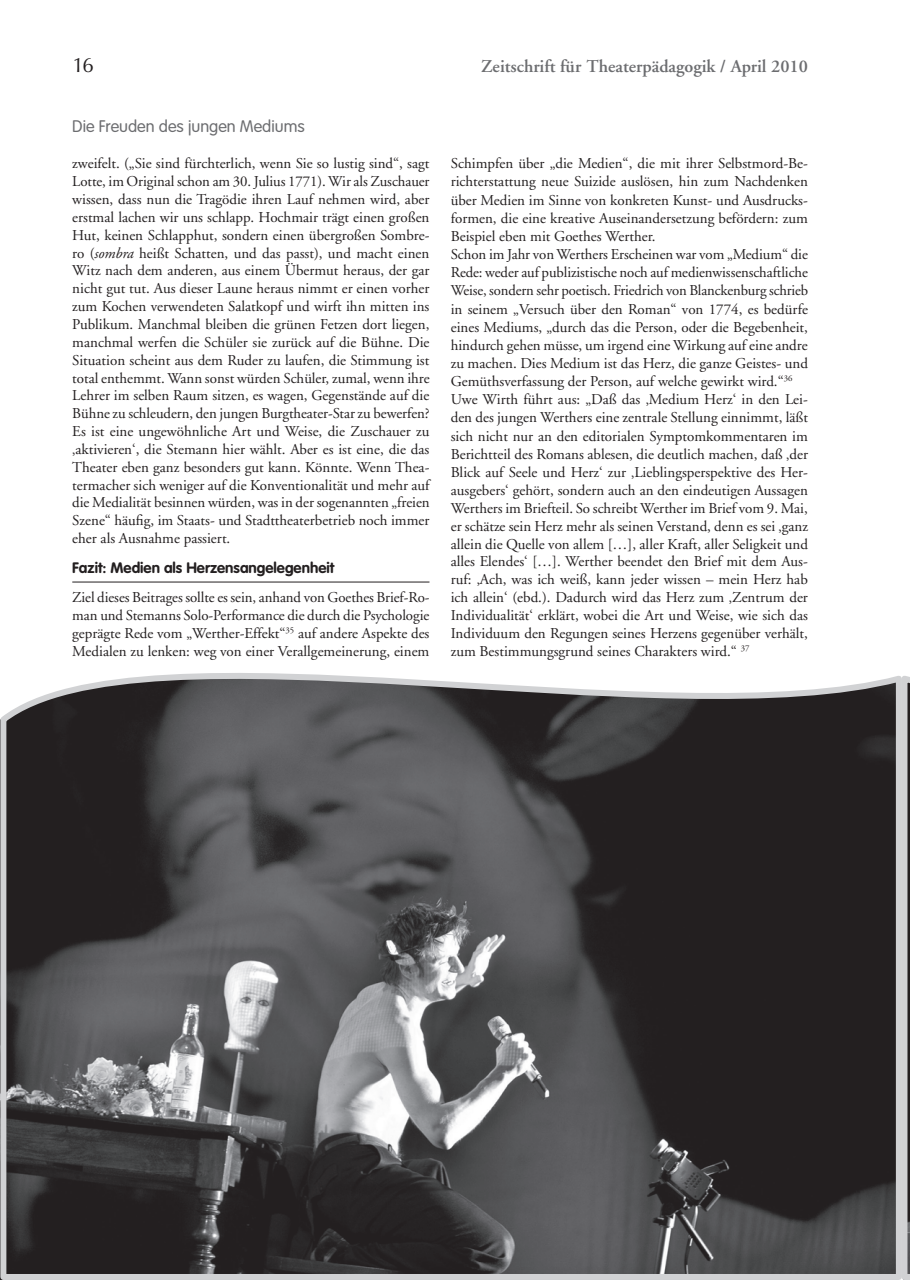
<style>
.page{position:relative;width:910px;height:1280px;background:#fff}
.page>*{position:absolute;margin:0;border:0;box-sizing:border-box;transform-origin:0 0}
.t1{font:21px "Optus T";color:#231f20}
.t2{font:600 18px "Adobe Garamond";color:#6c6d70}
.t3{font:300 16.5px "VAG Rounded";color:#6c6d70}
.t4{font:15px/18px "Adobe Garamond";color:#231f20;text-align:justify}
.t5{font:700 15px "VAG Rounded";color:#231f20}
.s1{font-style:italic}
</style>
<div class="page">
<svg style="left:0;top:673px;width:898px;height:607px;background:#4d4b4d"></svg>
<svg style="left:898px;top:676px;width:12px;height:604px;background:#aeaeb0"></svg>
<hr style="left:72px;top:582px;width:357px;height:1px;background:#231f20">
<h1 class="t1" style="left:72px;top:52px;width:23px">16</h1>
<p class="t2" style="left:481px;top:56px;width:328px">Zeitschrift für Theaterpädagogik / April 2010</p>
<p class="t3" style="left:72px;top:116px;width:234px">Die Freuden des jungen Mediums</p>
<p class="t4" style="left:72px;top:155px;width:359px">zweifelt. („Sie sind fürchterlich, wenn Sie so lustig sind“, sagt Lotte, im Original schon am 30. Julius 1771). Wir als Zuschauer wissen, dass nun die Tragödie ihren Lauf nehmen wird, aber erstmal lachen wir uns schlapp. Hochmair trägt einen großen Hut, keinen Schlapphut, sondern einen übergroßen Sombre&shy;ro (<span class="s1">sombra</span> heißt Schatten, und das passt), und macht einen Witz nach dem anderen, aus einem Übermut heraus, der gar nicht gut tut. Aus dieser Laune heraus nimmt er einen vorher zum Kochen verwendeten Salatkopf und wirft ihn mitten ins Publikum. Manchmal bleiben die grünen Fetzen dort liegen, manchmal werfen die Schüler sie zurück auf die Bühne. Die Situation scheint aus dem Ruder zu laufen, die Stimmung ist total enthemmt. Wann sonst würden Schüler, zumal, wenn ihre Lehrer im selben Raum sitzen, es wagen, Gegenstände auf die Bühne zu schleudern, den jungen Burgtheater-Star zu bewerfen?<br>Es ist eine ungewöhnliche Art und Weise, die Zuschauer zu ‚aktivieren‘, die Stemann hier wählt. Aber es ist eine, die das Theater eben ganz besonders gut kann. Könnte. Wenn Thea&shy;termacher sich weniger auf die Konventionalität und mehr auf die Medialität besinnen würden, was in der sogenannten „freien Szene“ häufig, im Staats- und Stadttheaterbetrieb noch immer eher als Ausnahme passiert.</p>
<p class="t5" style="left:72px;top:559px;width:263px">Fazit: Medien als Herzensangelegenheit</p>
<p class="t4" style="left:72px;top:589px;width:359px">Ziel dieses Beitrages sollte es sein, anhand von Goethes Brief-Ro&shy;man und Stemanns Solo-Performance die durch die Psychologie geprägte Rede vom „Werther-Effekt“<sup>35</sup> auf andere Aspekte des Medialen zu lenken: weg von einer Verallgemeinerung, einem</p>
<p class="t4" style="left:451px;top:155px;width:359px;text-align:left">Schimpfen über „die Medien“, die mit ihrer Selbstmord-Be&shy;richterstattung neue Suizide auslösen, hin zum Nachdenken über Medien im Sinne von konkreten Kunst- und Ausdrucks&shy;formen, die eine kreative Auseinandersetzung befördern: zum Beispiel eben mit Goethes Werther.<br>Schon im Jahr von Werthers Erscheinen war vom „Medium“ die Rede: weder auf publizistische noch auf medienwissenschaftliche Weise, sondern sehr poetisch. Friedrich von Blanckenburg schrieb in seinem „Versuch über den Roman“ von 1774, es bedürfe eines Mediums, „durch das die Person, oder die Begebenheit, hindurch gehen müsse, um irgend eine Wirkung auf eine andre zu machen. Dies Medium ist das Herz, die ganze Geistes- und Gemüthsverfassung der Person, auf welche gewirkt wird.“<sup>36<br></sup>Uwe Wirth führt aus: „Daß das ‚Medium Herz‘ in den Lei&shy;den des jungen Werthers eine zentrale Stellung einnimmt, läßt sich nicht nur an den editorialen Symptomkommentaren im Berichtteil des Romans ablesen, die deutlich machen, daß ‚der Blick auf Seele und Herz‘ zur ‚Lieblingsperspektive des Her&shy;ausgebers‘ gehört, sondern auch an den eindeutigen Aussagen Werthers im Briefteil. So schreibt Werther im Brief vom 9. Mai, er schätze sein Herz mehr als seinen Verstand, denn es sei ‚ganz allein die Quelle von allem […], aller Kraft, aller Seligkeit und alles Elendes‘ […]. Werther beendet den Brief mit dem Aus&shy;ruf: ‚Ach, was ich weiß, kann jeder wissen – mein Herz hab ich allein‘ (ebd.). Dadurch wird das Herz zum ‚Zentrum der Individualität‘ erklärt, wobei die Art und Weise, wie sich das Individuum den Regungen seines Herzens gegenüber verhält, zum Bestimmungsgrund seines Charakters wird.“ <sup>37</sup></p>
</div>
